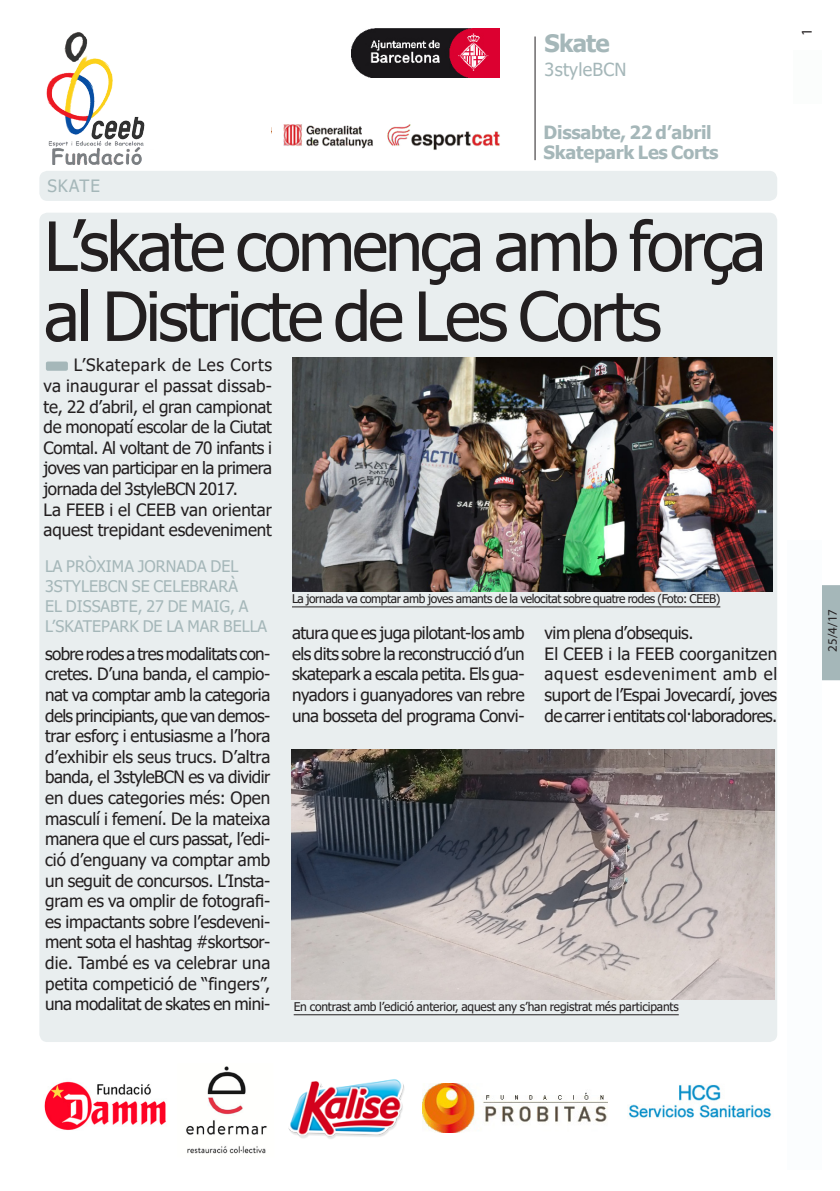
<style>
.page{position:relative;width:840px;height:1191px;background:#fff}
.page>*{position:absolute;margin:0;border:0;box-sizing:border-box;transform-origin:0 0}
.totc_TITULAR-noti-31{font:68px/70px "Tahoma";letter-spacing:-.045em;color:#231f20}
.t1{font:700 24px "Tahoma";letter-spacing:-.035em;color:#a5b7b9}
.t2{font:700 18.2px "Tahoma";letter-spacing:-.015em;color:#a5b7b9}
.t3{font:18px "Tahoma";letter-spacing:.015em;color:#a5b7b9}
.totc_TEXT_BASE{font:17px/20.6px "Tahoma";letter-spacing:-.025em;color:#231f20;text-align:justify}
.totc_TEXT_BASE-2{font:17px/20.6px "Tahoma";letter-spacing:-.005em;color:#231f20}
.totc_EPÍGRAF{font:17px "Tahoma";letter-spacing:.065em;color:#a5b7b9}
.totc_EPÍGRAF-2{font:16px/20px "Tahoma";letter-spacing:.005em;color:#a5b7b9}
.t4{font:15px "Myriad Pro";color:#231f20}
.totc_FRASE_noti-càrr{font:13px "Myriad Pro";color:#231f20}
.totc_PEU_FOTO{font:12px "Tahoma";letter-spacing:-.03em;color:#231f20}
</style>
<div class="page">
<div style="left:822px;top:585px;width:17px;height:95px;background:#a5b7b9"></div>
<img style="left:44px;top:1081px;width:122px;height:49px">
<div style="left:39px;top:213px;width:737px;height:829px;background:#e9eeef;border-radius:8px"></div>
<div style="left:39px;top:171px;width:737px;height:30px;background:#e9eeef;border-radius:8px"></div>
<img style="left:292px;top:357px;width:480px;height:234px">
<hr style="left:292px;top:606px;width:428px;height:1px;background:#231f20">
<hr style="left:534px;top:37px;width:1px;height:123px;background:#231f20">
<div style="left:787px;top:540px;width:34px;height:629px;background:#fbfdfe"></div>
<div style="left:793px;top:50px;width:28px;height:54px;background:#fbfdfc"></div>
<img style="left:351px;top:28px;width:148px;height:50px">
<img style="left:628px;top:1084px;width:144px;height:34px">
<img style="left:283px;top:124px;width:217px;height:26px">
<img style="left:46px;top:32px;width:99px;height:133px">
<div style="left:46px;top:361px;width:22px;height:10px;background:#a5b7b9;border-radius:2px"></div>
<img style="left:288px;top:1079px;width:116px;height:60px">
<img style="left:422px;top:1083px;width:184px;height:49px">
<img style="left:291px;top:749px;width:483px;height:250px">
<hr style="left:293px;top:1014px;width:385px;height:1px;background:#231f20">
<img style="left:186px;top:1066px;width:81px;height:88px">
<p class="t1" style="left:544px;top:27px;width:66px">Skate</p>
<p class="t3" style="left:544px;top:58px;width:83px">3styleBCN</p>
<p class="totc_EPÍGRAF" style="left:47px;top:174px;width:54px">SKATE</p>
<p class="t2" style="left:543px;top:119px;width:169px">Dissabte, 22 d’abril</p>
<p class="t2" style="left:543px;top:140px;width:176px">Skatepark Les Corts</p>
<p class="totc_TITULAR-noti-31" style="left:44px;top:215px;width:723px">L’skate comença amb força al Districte de Les Corts</p>
<p class="totc_TEXT_BASE" style="left:44px;top:356px;width:230px;text-indent:30px">L’Skatepark de Les Corts va inaugurar el passat dissab&shy;te, 22 d’abril, el gran campionat de monopatí escolar de la Ciutat Comtal. Al voltant de 70 infants i joves van participar en la primera jornada del 3styleBCN 2017.</p>
<p class="totc_TEXT_BASE-2" style="left:44px;top:500px;width:230px">La FEEB i el CEEB van orientar aquest trepidant esdeveniment</p>
<p class="totc_EPÍGRAF-2" style="left:45px;top:557px;width:223px">LA PRÒXIMA JORNADA DEL<br>3STYLEBCN SE CELEBRARÀ<br>EL DISSABTE, 27 DE MAIG, A<br>L’SKATEPARK DE LA MAR BELLA</p>
<p class="totc_TEXT_BASE" style="left:45px;top:644px;width:226px">sobre rodes a tres modalitats con&shy;cretes. D’una banda, el campio&shy;nat va comptar amb la categoria dels principiants, que van demos&shy;trar esforç i entusiasme a l’hora d’exhibir els seus trucs. D’altra banda, el 3styleBCN es va dividir en dues categories més: Open masculí i femení. De la mateixa manera que el curs passat, l’edi&shy;ció d’enguany va comptar amb un seguit de concursos. L’Insta&shy;gram es va omplir de fotografi&shy;es impactants sobre l’esdeveni&shy;ment sota el hashtag #skortsor&shy;die. També es va celebrar una petita competició de “fingers”, una modalitat de skates en mini-</p>
<p class="totc_PEU_FOTO" style="left:292px;top:590px;width:429px">La jornada va comptar amb joves amants de la velocitat sobre quatre rodes (Foto: CEEB)</p>
<p class="totc_TEXT_BASE" style="left:292px;top:623px;width:234px">atura que es juga pilotant-los amb els dits sobre la reconstrucció d’un skatepark a escala petita. Els gua&shy;nyadors i guanyadores van rebre una bosseta del programa Convi-</p>
<p class="totc_TEXT_BASE" style="left:544px;top:623px;width:150px">vim plena d’obsequis.</p>
<p class="totc_TEXT_BASE" style="left:544px;top:644px;width:234px">El CEEB i la FEEB coorganitzen aquest esdeveniment amb el suport de l’Espai Jovecardí, joves de carrer i entitats col·laboradores.</p>
<p class="totc_PEU_FOTO" style="left:293px;top:998px;width:386px">En contrast amb l’edició anterior, aquest any s’han registrat més participants</p>
<p class="t4" style="left:797px;top:36px;width:9px;rotate:-90deg">1</p>
<p class="totc_FRASE_noti-càrr" style="left:824px;top:652px;width:44px;rotate:-90deg">25/4/17</p>
</div>
